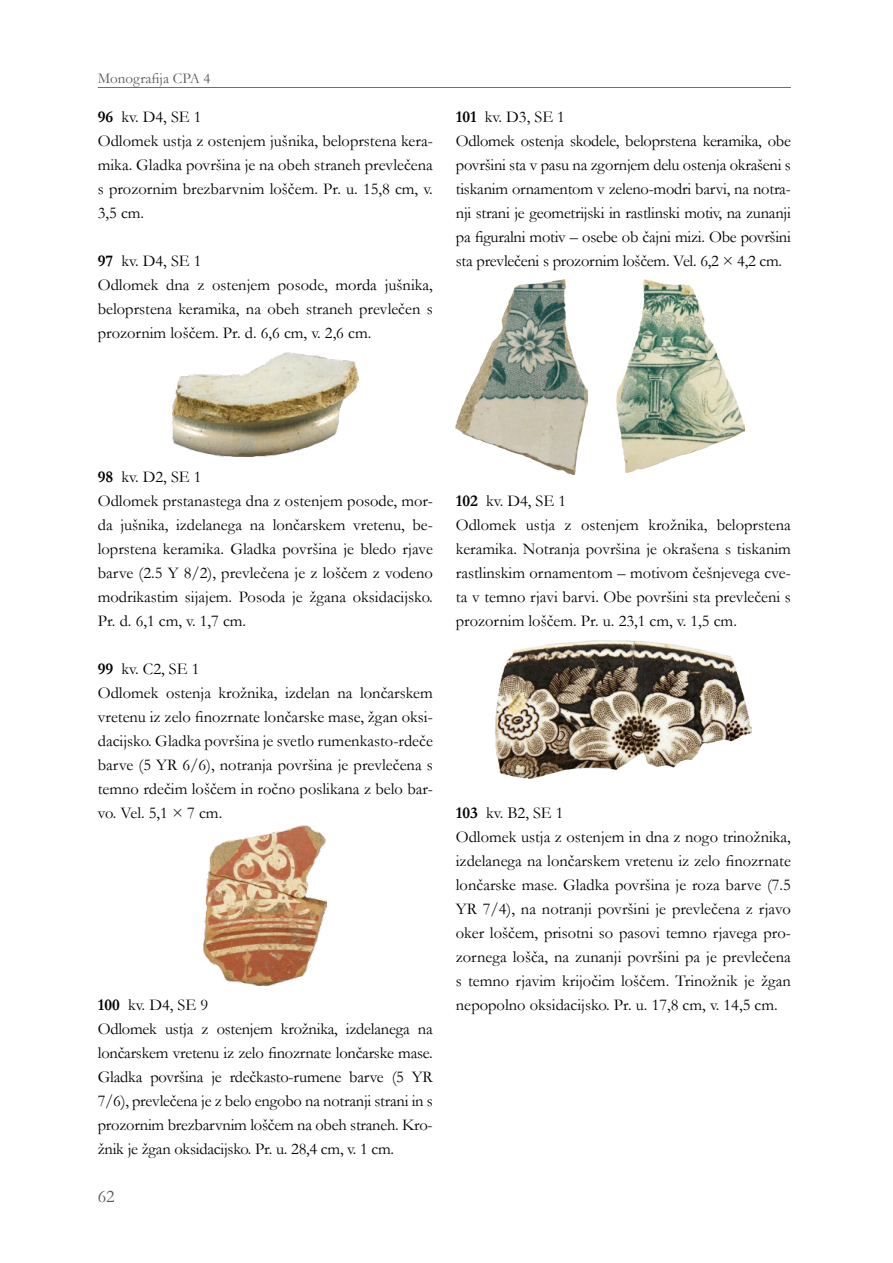
<style>
.page{position:relative;width:893px;height:1263px;background:#fff}
.page>*{position:absolute;margin:0;border:0;box-sizing:border-box;transform-origin:0 0}
.t1{font:18px "Garamond";color:#58595b}
.t2{font:16.5px/24px "Garamond";color:#000}
.t3{font:15px "Garamond";color:#58595b}
.s1{font-weight:700}
</style>
<div class="page">
<hr style="left:98px;top:87px;width:693px;height:1px;background:#6d6e71">
<img style="left:172px;top:353px;width:187px;height:103px">
<img style="left:204px;top:825px;width:123px;height:161px">
<img style="left:456px;top:279px;width:131px;height:195px">
<img style="left:616px;top:279px;width:128px;height:194px">
<img style="left:495px;top:640px;width:256px;height:138px">
<p class="t3" style="left:98px;top:68px;width:114px">Monografija CPA 4</p>
<p class="t2" style="left:98px;top:104px;width:337px"><span class="s1">96</span> kv. D4, SE 1<br>Odlomek ustja z ostenjem jušnika, beloprstena kera&shy;mika. Gladka površina je na obeh straneh prevlečena s prozornim brezbarvnim loščem. Pr. u. 15,8 cm, v.<br>3,5 cm.</p>
<p class="t2" style="left:98px;top:248px;width:337px"><span class="s1">97</span> kv. D4, SE 1<br>Odlomek dna z ostenjem posode, morda jušnika, beloprstena keramika, na obeh straneh prevlečen s prozornim loščem. Pr. d. 6,6 cm, v. 2,6 cm.</p>
<p class="t2" style="left:456px;top:104px;width:337px"><span class="s1">101</span> kv. D3, SE 1<br>Odlomek ostenja skodele, beloprstena keramika, obe površini sta v pasu na zgornjem delu ostenja okrašeni s tiskanim ornamentom v zeleno-modri barvi, na notra&shy;nji strani je geometrijski in rastlinski motiv, na zunanji pa figuralni motiv – osebe ob čajni mizi. Obe površini sta prevlečeni s prozornim loščem. Vel. 6,2 × 4,2 cm.</p>
<p class="t2" style="left:98px;top:464px;width:337px"><span class="s1">98</span> kv. D2, SE 1<br>Odlomek prstanastega dna z ostenjem posode, mor&shy;da jušnika, izdelanega na lončarskem vretenu, be&shy;loprstena keramika. Gladka površina je bledo rjave barve (2.5 Y 8/2), prevlečena je z loščem z vodeno modrikastim sijajem. Posoda je žgana oksidacijsko.<br>Pr. d. 6,1 cm, v. 1,7 cm.</p>
<p class="t2" style="left:98px;top:656px;width:337px"><span class="s1">99</span> kv. C2, SE 1<br>Odlomek ostenja krožnika, izdelan na lončarskem vretenu iz zelo finozrnate lončarske mase, žgan oksi&shy;dacijsko. Gladka površina je svetlo rumenkasto-rdeče barve (5 YR 6/6), notranja površina je prevlečena s temno rdečim loščem in ročno poslikana z belo bar&shy;vo. Vel. 5,1 × 7 cm.</p>
<p class="t2" style="left:98px;top:992px;width:337px"><span class="s1">100</span> kv. D4, SE 9<br>Odlomek ustja z ostenjem krožnika, izdelanega na lončarskem vretenu iz zelo finozrnate lončarske mase.<br>Gladka površina je rdečkasto-rumene barve (5 YR 7/6), prevlečena je z belo engobo na notranji strani in s prozornim brezbarvnim loščem na obeh straneh. Kro&shy;žnik je žgan oksidacijsko. Pr. u. 28,4 cm, v. 1 cm.</p>
<p class="t1" style="left:98px;top:1184px;width:18px">62</p>
<p class="t2" style="left:456px;top:488px;width:337px"><span class="s1">102</span> kv. D4, SE 1<br>Odlomek ustja z ostenjem krožnika, beloprstena keramika. Notranja površina je okrašena s tiskanim rastlinskim ornamentom – motivom češnjevega cve&shy;ta v temno rjavi barvi. Obe površini sta prevlečeni s prozornim loščem. Pr. u. 23,1 cm, v. 1,5 cm.</p>
<p class="t2" style="left:456px;top:800px;width:337px"><span class="s1">103</span> kv. B2, SE 1<br>Odlomek ustja z ostenjem in dna z nogo trinožnika, izdelanega na lončarskem vretenu iz zelo finozrnate lončarske mase. Gladka površina je roza barve (7.5<br>YR 7/4), na notranji površini je prevlečena z rjavo oker loščem, prisotni so pasovi temno rjavega pro&shy;zornega lošča, na zunanji površini pa je prevlečena s temno rjavim krijočim loščem. Trinožnik je žgan nepopolno oksidacijsko. Pr. u. 17,8 cm, v. 14,5 cm.</p>
</div>
